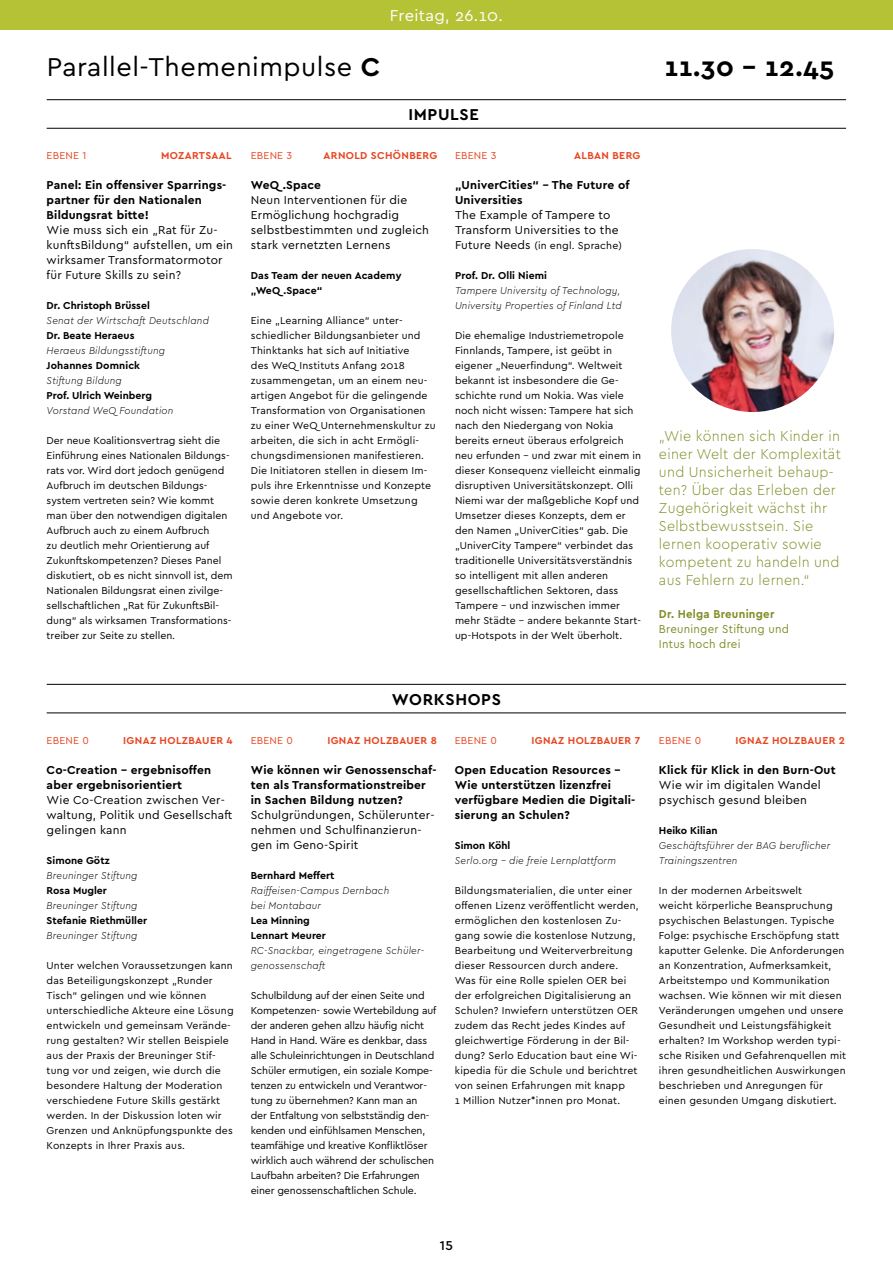
<style>
.page{position:relative;width:893px;height:1263px;background:#fff}
.page>*{position:absolute;margin:0;border:0;box-sizing:border-box;transform-origin:0 0}
.t1{font:27px "Cera PRO";letter-spacing:.02em;color:#000}
.t2{font:700 27px "Cera PRO";color:#000}
.t3{font:700 16.5px "Cera PRO";letter-spacing:.04em;color:#000}
.t4{font:16.5px "Cera PRO";letter-spacing:.02em;color:#fff}
.t5{font:300 15px/18px "Cera PRO";letter-spacing:.02em;color:#838e28;scale:.95 1}
.t6{font:500 13.5px "Cera PRO";color:#000}
.t7{font:12px/15px "Cera PRO";letter-spacing:.015em;color:#000}
.t8{font:700 12px/15px "Cera PRO";letter-spacing:.015em;color:#000}
.t9{font:12px/15px "Cera PRO";letter-spacing:.02em;color:#838e28;scale:.95 1}
.t10{font:700 12px "Cera PRO";letter-spacing:.02em;color:#838e28;scale:.95 1}
.t11{font:10.5px/15px "Cera PRO";letter-spacing:.01em;color:#000}
.t12{font:10.5px/15px "Cera PRO";letter-spacing:-.01em;color:#000}
.t13{font:italic 300 10.5px/15px "Cera PRO";letter-spacing:.02em;color:#000;scale:.95 1}
.t14{font:700 10.5px/15px "Cera PRO";color:#000}
.t15{font:700 10.5px "Cera PRO";letter-spacing:.035em;color:#e84621}
.t16{font:10.5px "Cera PRO";letter-spacing:.015em;color:#e84621}
.s1{font-weight:700}
.s2{font-size:12px}
</style>
<div class="page">
<img style="left:671px;top:249px;width:163px;height:163px;border-radius:81px">
<hr style="left:47px;top:684px;width:799px;height:1px;background:#000">
<hr style="left:47px;top:712px;width:799px;height:1px;background:#000">
<div style="left:0;top:0;width:893px;height:30px;background:#b6c236"></div>
<hr style="left:47px;top:99px;width:799px;height:1px;background:#000">
<hr style="left:47px;top:128px;width:799px;height:1px;background:#000">
<h2 class="t4" style="left:390px;top:4px;width:115px">Freitag, 26.10.</h2>
<h1 class="t1" style="left:47px;top:49px;width:335px">Parallel-Themenimpulse <span class="s1">C</span></h1>
<h1 class="t2" style="left:664px;top:49px;width:171px">11.30 – 12.45</h1>
<h2 class="t3" style="left:408px;top:104px;width:72px">IMPULSE</h2>
<p class="t16" style="left:47px;top:149px;width:41px">EBENE 1</p>
<p class="t15" style="left:161px;top:149px;width:72px">MOZARTSAAL</p>
<p class="t8" style="left:47px;top:177px;width:181px">Panel: Ein offensiver Sparrings&shy;partner für den Nationalen<br>Bildungsrat bitte!</p>
<p class="t7" style="left:47px;top:222px;width:188px">Wie muss sich ein „Rat für Zu&shy;kunftsBildung“ aufstellen, um ein wirksamer Transformatormotor für Future Skills zu sein?</p>
<p class="t14" style="left:47px;top:298px;width:105px">Dr. Christoph Brüssel</p>
<p class="t13" style="left:47px;top:313px;width:172px">Senat der Wirtschaft Deutschland</p>
<p class="t14" style="left:47px;top:328px;width:89px">Dr. Beate Heraeus</p>
<p class="t13" style="left:47px;top:343px;width:126px">Heraeus Bildungsstiftung</p>
<p class="t14" style="left:47px;top:358px;width:95px">Johannes Domnick</p>
<p class="t13" style="left:47px;top:373px;width:81px">Stiftung Bildung</p>
<p class="t14" style="left:47px;top:388px;width:107px">Prof. Ulrich Weinberg</p>
<p class="t13" style="left:47px;top:403px;width:135px">Vorstand WeQ Foundation</p>
<p class="t11" style="left:47px;top:433px;width:188px">Der neue Koalitionsvertrag sieht die Einführung eines Nationalen Bildungs&shy;rats vor. Wird dort jedoch genügend Aufbruch im deutschen Bildungs&shy;system vertreten sein? Wie kommt man über den notwendigen digitalen Aufbruch auch zu einem Aufbruch<br>zu deutlich mehr Orientierung auf Zukunftskompetenzen? Dieses Panel diskutiert, ob es nicht sinnvoll ist, dem Nationalen Bildungsrat einen zivilge&shy;sellschaftlichen „Rat für ZukunftsBil&shy;dung“ als wirksamen Transformations&shy;treiber zur Seite zu stellen.</p>
<p class="t16" style="left:251px;top:149px;width:43px">EBENE 3</p>
<p class="t15" style="left:324px;top:149px;width:115px">ARNOLD SCHÖNBERG</p>
<p class="t8" style="left:251px;top:177px;width:72px">WeQ .Space</p>
<p class="t7" style="left:251px;top:192px;width:180px">Neun Interventionen für die<br>Ermöglichung hochgradig selbstbestimmten und zugleich stark vernetzten Lernens</p>
<p class="t14" style="left:251px;top:268px;width:152px">Das Team der neuen Academy „WeQ .Space“</p>
<p class="t11" style="left:251px;top:313px;width:186px">Eine „Learning Alliance“ unter&shy;schiedlicher Bildungsanbieter und Thinktanks hat sich auf Initiative<br>des WeQ Instituts Anfang 2018 zusammengetan, um an einem neu&shy;artigen Angebot für die gelingende Transformation von Organisationen zu einer WeQ Unternehmenskultur zu arbeiten, die sich in acht Ermögli&shy;chungsdimensionen manifestieren.<br>Die Initiatoren stellen in diesem Im&shy;puls ihre Erkenntnisse und Konzepte sowie deren konkrete Umsetzung und Angebote vor.</p>
<p class="t16" style="left:455px;top:149px;width:43px">EBENE 3</p>
<p class="t15" style="left:574px;top:149px;width:68px">ALBAN BERG</p>
<p class="t8" style="left:455px;top:177px;width:176px">„UniverCities“ – The Future of<br>Universities</p>
<p class="t7" style="left:455px;top:207px;width:165px">The Example of Tampere to<br>Transform Universities to the</p>
<p class="t11" style="left:455px;top:238px;width:168px"><span class="s2">Future Needs</span> (in engl. Sprache)</p>
<p class="t14" style="left:455px;top:268px;width:94px">Prof. Dr. Olli Niemi</p>
<p class="t13" style="left:455px;top:283px;width:177px">Tampere University of Technology,<br>University Properties of Finland Ltd</p>
<p class="t11" style="left:455px;top:328px;width:188px">Die ehemalige Industriemetropole Finnlands, Tampere, ist geübt in eigener „Neuerfindung“. Weltweit bekannt ist insbesondere die Ge&shy;schichte rund um Nokia. Was viele noch nicht wissen: Tampere hat sich nach den Niedergang von Nokia bereits erneut überaus erfolgreich neu erfunden – und zwar mit einem in dieser Konsequenz vielleicht einmalig disruptiven Universitätskonzept. Olli Niemi war der maßgebliche Kopf und Umsetzer dieses Konzepts, dem er den Namen „UniverCities“ gab. Die „UniverCity Tampere“ verbindet das traditionelle Universitätsverständnis so intelligent mit allen anderen gesellschaftlichen Sektoren, dass Tampere – und inzwischen immer mehr Städte – andere bekannte Start&shy;up-Hotspots in der Welt überholt.</p>
<p class="t16" style="left:47px;top:734px;width:44px">EBENE 0</p>
<p class="t15" style="left:123px;top:734px;width:111px">IGNAZ HOLZBAUER 4</p>
<p class="t8" style="left:47px;top:762px;width:166px">Co-Creation – ergebnisoffen aber ergebnisorientiert</p>
<p class="t7" style="left:47px;top:792px;width:187px">Wie Co-Creation zwischen Ver&shy;waltung, Politik und Gesellschaft gelingen kann</p>
<p class="t14" style="left:47px;top:853px;width:65px">Simone Götz</p>
<p class="t13" style="left:47px;top:868px;width:97px">Breuninger Stiftung</p>
<p class="t14" style="left:47px;top:883px;width:62px">Rosa Mugler</p>
<p class="t13" style="left:47px;top:898px;width:97px">Breuninger Stiftung</p>
<p class="t14" style="left:47px;top:913px;width:102px">Stefanie Riethmüller</p>
<p class="t13" style="left:47px;top:928px;width:97px">Breuninger Stiftung</p>
<p class="t11" style="left:47px;top:958px;width:189px">Unter welchen Voraussetzungen kann das Beteiligungskonzept „Runder Tisch“ gelingen und wie können unterschiedliche Akteure eine Lösung entwickeln und gemeinsam Verände&shy;rung gestalten? Wir stellen Beispiele aus der Praxis der Breuninger Stif&shy;tung vor und zeigen, wie durch die besondere Haltung der Moderation verschiedene Future Skills gestärkt werden. In der Diskussion loten wir Grenzen und Anknüpfungspunkte des Konzepts in Ihrer Praxis aus.</p>
<h2 class="t3" style="left:392px;top:688px;width:111px">WORKSHOPS</h2>
<p class="t16" style="left:251px;top:734px;width:44px">EBENE 0</p>
<p class="t15" style="left:327px;top:734px;width:111px">IGNAZ HOLZBAUER 8</p>
<p class="t8" style="left:251px;top:762px;width:187px">Wie können wir Genossenschaf&shy;ten als Transformationstreiber in Sachen Bildung nutzen?</p>
<p class="t7" style="left:251px;top:807px;width:185px">Schulgründungen, Schülerunter&shy;nehmen und Schulfinanzierun&shy;gen im Geno-Spirit</p>
<p class="t14" style="left:251px;top:868px;width:85px">Bernhard Meffert</p>
<p class="t13" style="left:251px;top:883px;width:147px">Raiffeisen-Campus Dernbach bei Montabaur</p>
<p class="t14" style="left:251px;top:913px;width:77px">Lea Minning<br>Lennart Meurer</p>
<p class="t13" style="left:251px;top:943px;width:184px">RC-Snackbar, eingetragene Schüler&shy;genossenschaft</p>
<p class="t12" style="left:251px;top:988px;width:187px">Schulbildung auf der einen Seite und Kompetenzen- sowie Wertebildung auf der anderen gehen allzu häufig nicht Hand in Hand. Wäre es denkbar, dass alle Schuleinrichtungen in Deutschland Schüler ermutigen, ein soziale Kompe&shy;tenzen zu entwickeln und Verantwor&shy;tung zu übernehmen? Kann man an<br>der Entfaltung von selbstständig den&shy;kenden und einfühlsamen Menschen, teamfähige und kreative Konfliktlöser wirklich auch während der schulischen Laufbahn arbeiten? Die Erfahrungen einer genossenschaftlichen Schule.</p>
<p class="t16" style="left:455px;top:734px;width:44px">EBENE 0</p>
<p class="t15" style="left:531px;top:734px;width:110px">IGNAZ HOLZBAUER 7</p>
<p class="t8" style="left:455px;top:762px;width:182px">Open Education Resources –<br>Wie unterstützen lizenzfrei verfügbare Medien die Digitali&shy;sierung an Schulen?</p>
<p class="t14" style="left:455px;top:838px;width:57px">Simon Köhl</p>
<p class="t13" style="left:455px;top:853px;width:171px">Serlo.org – die freie Lernplattform</p>
<p class="t11" style="left:455px;top:883px;width:185px">Bildungsmaterialien, die unter einer offenen Lizenz veröffentlicht werden, ermöglichen den kostenlosen Zu&shy;gang sowie die kostenlose Nutzung, Bearbeitung und Weiterverbreitung dieser Ressourcen durch andere.<br>Was für eine Rolle spielen OER bei der erfolgreichen Digitalisierung an Schulen? Inwiefern unterstützen OER zudem das Recht jedes Kindes auf gleichwertige Förderung in der Bil&shy;dung? Serlo Education baut eine Wi&shy;kipedia für die Schule und berichtret von seinen Erfahrungen mit knapp<br>1 Million Nutzer*innen pro Monat.</p>
<p class="t6" style="left:440px;top:1236px;width:15px">15</p>
<h3 class="t5" style="left:659px;top:426px;width:193px">„Wie können sich Kinder in einer Welt der Komplexität und Unsicherheit behaup&shy;ten? Über das Erleben der<br>Zugehörigkeit wächst ihr<br>Selbstbewusstsein. Sie lernen kooperativ sowie kompetent zu handeln und aus Fehlern zu lernen.“</h3>
<p class="t10" style="left:659px;top:606px;width:123px">Dr. Helga Breuninger</p>
<p class="t9" style="left:659px;top:621px;width:138px">Breuninger Stiftung und<br>Intus hoch drei</p>
<p class="t16" style="left:659px;top:734px;width:44px">EBENE 0</p>
<p class="t15" style="left:736px;top:734px;width:111px">IGNAZ HOLZBAUER 2</p>
<p class="t8" style="left:659px;top:762px;width:178px">Klick für Klick in den Burn-Out</p>
<p class="t7" style="left:659px;top:777px;width:163px">Wie wir im digitalen Wandel psychisch gesund bleiben</p>
<p class="t14" style="left:659px;top:823px;width:60px">Heiko Kilian</p>
<p class="t13" style="left:659px;top:838px;width:182px">Geschäftsführer der BAG beruflicher<br>Trainingszentren</p>
<p class="t11" style="left:659px;top:883px;width:189px">In der modernen Arbeitswelt<br>weicht körperliche Beanspruchung psychischen Belastungen. Typische Folge: psychische Erschöpfung statt kaputter Gelenke. Die Anforderungen an Konzentration, Aufmerksamkeit, Arbeitstempo und Kommunikation wachsen. Wie können wir mit diesen Veränderungen umgehen und unsere Gesundheit und Leistungsfähigkeit erhalten? Im Workshop werden typi&shy;sche Risiken und Gefahrenquellen mit ihren gesundheitlichen Auswirkungen beschrieben und Anregungen für einen gesunden Umgang diskutiert.</p>
</div>
